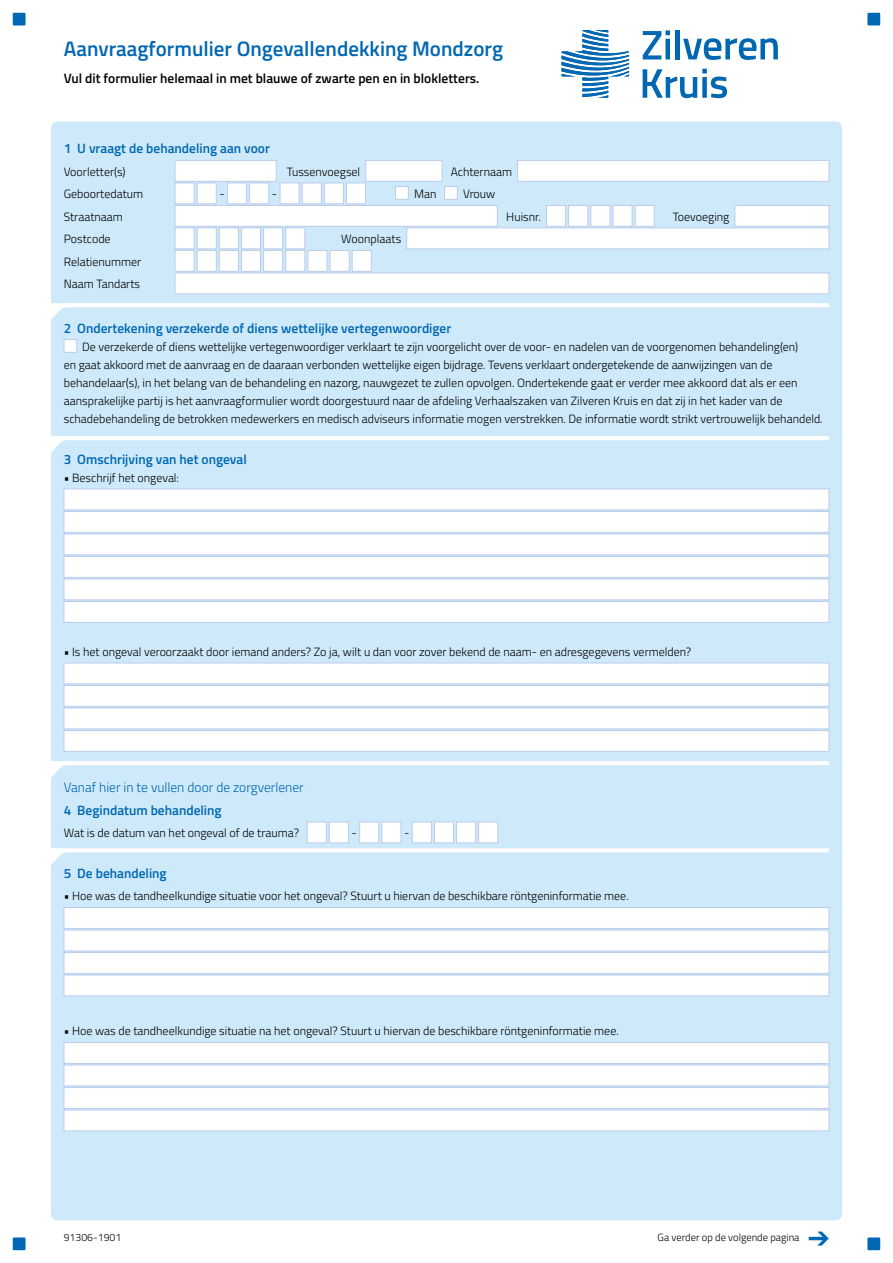
<style>
.page{position:relative;width:893px;height:1263px;background:#fff}
.page>*{position:absolute;margin:0;border:0;box-sizing:border-box;transform-origin:0 0}
.t1{font:600 21px "Titillium Web";color:#0067b2}
.t2{font:600 13.5px "Titillium Web";color:#0067b2}
.t3{font:600 13.5px "Titillium Web";color:#000}
.t4{font:300 13.5px "Titillium Web";color:#0067b2}
.t5{font:300 12px/18px "Titillium Web";color:#000}
.t6{font:300 10.5px "Titillium Web";color:#000}
</style>
<div class="page">
<div style="left:51px;top:122px;width:791px;height:1098px;background:#ceeafa;border-radius:6px"></div>
<div style="left:13px;top:13px;width:13px;height:13px;background:#0067b2"></div>
<div style="left:867px;top:13px;width:13px;height:13px;background:#0067b2"></div>
<svg style="left:643px;top:30px;width:27px;height:29px"></svg>
<div style="left:675px;top:30px;width:5px;height:29px;background:#0067b2"></div>
<svg style="left:683px;top:38px;width:95px;height:22px"></svg>
<svg style="left:643px;top:69px;width:84px;height:29px"></svg>
<svg style="left:561px;top:30px;width:68px;height:68px"></svg>
<div style="left:175px;top:160px;width:101px;height:22px;background:#fff;border:1px solid #bccceb"></div>
<div style="left:366px;top:160px;width:76px;height:22px;background:#fff;border:1px solid #bccceb"></div>
<div style="left:517px;top:160px;width:312px;height:22px;background:#fff;border:1px solid #bccceb"></div>
<div style="left:175px;top:183px;width:19px;height:21px;background:#fff;border:1px solid #bccceb"></div>
<div style="left:197px;top:183px;width:19px;height:21px;background:#fff;border:1px solid #bccceb"></div>
<div style="left:227px;top:183px;width:20px;height:21px;background:#fff;border:1px solid #bccceb"></div>
<div style="left:249px;top:183px;width:20px;height:21px;background:#fff;border:1px solid #bccceb"></div>
<div style="left:280px;top:183px;width:19px;height:21px;background:#fff;border:1px solid #bccceb"></div>
<div style="left:302px;top:183px;width:19px;height:21px;background:#fff;border:1px solid #bccceb"></div>
<div style="left:324px;top:183px;width:20px;height:21px;background:#fff;border:1px solid #bccceb"></div>
<div style="left:346px;top:183px;width:20px;height:21px;background:#fff;border:1px solid #bccceb"></div>
<div style="left:395px;top:186px;width:13px;height:14px;background:#fff;border:1px solid #bccceb"></div>
<div style="left:444px;top:186px;width:14px;height:14px;background:#fff;border:1px solid #bccceb"></div>
<div style="left:175px;top:205px;width:322px;height:21px;background:#fff;border:1px solid #bccceb"></div>
<div style="left:546px;top:205px;width:20px;height:21px;background:#fff;border:1px solid #bccceb"></div>
<div style="left:568px;top:205px;width:20px;height:21px;background:#fff;border:1px solid #bccceb"></div>
<div style="left:591px;top:205px;width:19px;height:21px;background:#fff;border:1px solid #bccceb"></div>
<div style="left:613px;top:205px;width:19px;height:21px;background:#fff;border:1px solid #bccceb"></div>
<div style="left:635px;top:205px;width:19px;height:21px;background:#fff;border:1px solid #bccceb"></div>
<div style="left:735px;top:205px;width:94px;height:21px;background:#fff;border:1px solid #bccceb"></div>
<div style="left:175px;top:228px;width:19px;height:21px;background:#fff;border:1px solid #bccceb"></div>
<div style="left:197px;top:228px;width:19px;height:21px;background:#fff;border:1px solid #bccceb"></div>
<div style="left:219px;top:228px;width:20px;height:21px;background:#fff;border:1px solid #bccceb"></div>
<div style="left:241px;top:228px;width:20px;height:21px;background:#fff;border:1px solid #bccceb"></div>
<div style="left:263px;top:228px;width:20px;height:21px;background:#fff;border:1px solid #bccceb"></div>
<div style="left:286px;top:228px;width:19px;height:21px;background:#fff;border:1px solid #bccceb"></div>
<div style="left:406px;top:228px;width:423px;height:21px;background:#fff;border:1px solid #bccceb"></div>
<div style="left:175px;top:250px;width:19px;height:22px;background:#fff;border:1px solid #bccceb"></div>
<div style="left:197px;top:250px;width:19px;height:22px;background:#fff;border:1px solid #bccceb"></div>
<div style="left:219px;top:250px;width:20px;height:22px;background:#fff;border:1px solid #bccceb"></div>
<div style="left:241px;top:250px;width:20px;height:22px;background:#fff;border:1px solid #bccceb"></div>
<div style="left:263px;top:250px;width:20px;height:22px;background:#fff;border:1px solid #bccceb"></div>
<div style="left:286px;top:250px;width:19px;height:22px;background:#fff;border:1px solid #bccceb"></div>
<div style="left:308px;top:250px;width:19px;height:22px;background:#fff;border:1px solid #bccceb"></div>
<div style="left:330px;top:250px;width:19px;height:22px;background:#fff;border:1px solid #bccceb"></div>
<div style="left:352px;top:250px;width:19px;height:22px;background:#fff;border:1px solid #bccceb"></div>
<div style="left:175px;top:273px;width:654px;height:21px;background:#fff;border:1px solid #bccceb"></div>
<div style="left:64px;top:339px;width:13px;height:14px;background:#fff;border:1px solid #bccceb"></div>
<div style="left:64px;top:489px;width:765px;height:21px;background:#fff;border:1px solid #bccceb"></div>
<div style="left:64px;top:511px;width:765px;height:21px;background:#fff;border:1px solid #bccceb"></div>
<div style="left:64px;top:534px;width:765px;height:21px;background:#fff;border:1px solid #bccceb"></div>
<div style="left:64px;top:556px;width:765px;height:22px;background:#fff;border:1px solid #bccceb"></div>
<div style="left:64px;top:579px;width:765px;height:21px;background:#fff;border:1px solid #bccceb"></div>
<div style="left:64px;top:601px;width:765px;height:21px;background:#fff;border:1px solid #bccceb"></div>
<div style="left:64px;top:663px;width:765px;height:21px;background:#fff;border:1px solid #bccceb"></div>
<div style="left:64px;top:685px;width:765px;height:21px;background:#fff;border:1px solid #bccceb"></div>
<div style="left:64px;top:708px;width:765px;height:21px;background:#fff;border:1px solid #bccceb"></div>
<div style="left:64px;top:730px;width:765px;height:22px;background:#fff;border:1px solid #bccceb"></div>
<div style="left:307px;top:822px;width:19px;height:21px;background:#fff;border:1px solid #bccceb"></div>
<div style="left:329px;top:822px;width:20px;height:21px;background:#fff;border:1px solid #bccceb"></div>
<div style="left:359px;top:822px;width:20px;height:21px;background:#fff;border:1px solid #bccceb"></div>
<div style="left:382px;top:822px;width:19px;height:21px;background:#fff;border:1px solid #bccceb"></div>
<div style="left:412px;top:822px;width:19px;height:21px;background:#fff;border:1px solid #bccceb"></div>
<div style="left:434px;top:822px;width:20px;height:21px;background:#fff;border:1px solid #bccceb"></div>
<div style="left:456px;top:822px;width:20px;height:21px;background:#fff;border:1px solid #bccceb"></div>
<div style="left:478px;top:822px;width:20px;height:21px;background:#fff;border:1px solid #bccceb"></div>
<div style="left:64px;top:907px;width:765px;height:22px;background:#fff;border:1px solid #bccceb"></div>
<div style="left:64px;top:930px;width:765px;height:21px;background:#fff;border:1px solid #bccceb"></div>
<div style="left:64px;top:952px;width:765px;height:22px;background:#fff;border:1px solid #bccceb"></div>
<div style="left:64px;top:975px;width:765px;height:21px;background:#fff;border:1px solid #bccceb"></div>
<div style="left:64px;top:1042px;width:765px;height:22px;background:#fff;border:1px solid #bccceb"></div>
<div style="left:64px;top:1065px;width:765px;height:21px;background:#fff;border:1px solid #bccceb"></div>
<div style="left:64px;top:1087px;width:765px;height:22px;background:#fff;border:1px solid #bccceb"></div>
<div style="left:64px;top:1110px;width:765px;height:21px;background:#fff;border:1px solid #bccceb"></div>
<div style="left:867px;top:1237px;width:13px;height:13px;background:#0067b2"></div>
<div style="left:13px;top:1237px;width:13px;height:13px;background:#0067b2"></div>
<svg style="left:51px;top:303px;width:778px;height:40px"></svg>
<svg style="left:51px;top:436px;width:778px;height:16px"></svg>
<svg style="left:51px;top:761px;width:778px;height:16px"></svg>
<svg style="left:51px;top:848px;width:778px;height:17px"></svg>
<h1 class="t1" style="left:64px;top:33px;width:441px">Aanvraagformulier Ongevallendekking Mondzorg</h1>
<p class="t3" style="left:64px;top:68px;width:417px">Vul dit formulier helemaal in met blauwe of zwarte pen en in blokletters.</p>
<p class="t2" style="left:64px;top:138px;width:208px">1 U vraagt de behandeling aan voor</p>
<p class="t5" style="left:64px;top:162px;width:63px">Voorletter(s)</p>
<p class="t5" style="left:287px;top:162px;width:75px">Tussenvoegsel</p>
<p class="t5" style="left:451px;top:162px;width:63px">Achternaam</p>
<p class="t5" style="left:64px;top:184px;width:81px">Geboortedatum</p>
<p class="t5" style="left:219px;top:184px;width:7px">-</p>
<p class="t5" style="left:272px;top:184px;width:7px">-</p>
<p class="t5" style="left:414px;top:184px;width:24px">Man</p>
<p class="t5" style="left:463px;top:184px;width:34px">Vrouw</p>
<p class="t5" style="left:64px;top:207px;width:61px">Straatnaam</p>
<p class="t5" style="left:506px;top:207px;width:36px">Huisnr.</p>
<p class="t5" style="left:673px;top:207px;width:58px">Toevoeging</p>
<p class="t5" style="left:64px;top:229px;width:48px">Postcode</p>
<p class="t5" style="left:341px;top:229px;width:61px">Woonplaats</p>
<p class="t5" style="left:64px;top:249px;width:79px;line-height:22.5px">Relatienummer<br>Naam Tandarts</p>
<p class="t2" style="left:64px;top:318px;width:389px">2 Ondertekening verzekerde of diens wettelijke vertegenwoordiger</p>
<p class="t5" style="left:64px;top:337px;width:760px;text-indent:18px">De verzekerde of diens wettelijke vertegenwoordiger verklaart te zijn voorgelicht over de voor- en nadelen van de voorgenomen behandeling(en)<br>en gaat akkoord met de aanvraag en de daaraan verbonden wettelijke eigen bijdrage. Tevens verklaart ondergetekende de aanwijzingen van de behandelaar(s), in het belang van de behandeling en nazorg, nauwgezet te zullen opvolgen. Ondertekende gaat er verder mee akkoord dat als er een aansprakelijke partij is het aanvraagformulier wordt doorgestuurd naar de afdeling Verhaalszaken van Zilveren Kruis en dat zij in het kader van de schadebehandeling de betrokken medewerkers en medisch adviseurs informatie mogen verstrekken. De informatie wordt strikt vertrouwelijk behandeld.</p>
<p class="t2" style="left:64px;top:449px;width:184px">3 Omschrijving van het ongeval</p>
<p class="t5" style="left:64px;top:468px;width:117px">• Beschrijf het ongeval:</p>
<p class="t5" style="left:64px;top:642px;width:629px">• Is het ongeval veroorzaakt door iemand anders? Zo ja, wilt u dan voor zover bekend de naam- en adresgegevens vermelden?</p>
<p class="t4" style="left:64px;top:777px;width:241px">Vanaf hier in te vullen door de zorgverlener</p>
<p class="t2" style="left:64px;top:800px;width:159px">4 Begindatum behandeling</p>
<p class="t5" style="left:64px;top:823px;width:237px">Wat is de datum van het ongeval of de trauma?</p>
<p class="t5" style="left:351px;top:823px;width:7px">-</p>
<p class="t5" style="left:404px;top:823px;width:7px">-</p>
<p class="t2" style="left:64px;top:863px;width:104px">5 De behandeling</p>
<p class="t5" style="left:64px;top:886px;width:566px">• Hoe was de tandheelkundige situatie voor het ongeval? Stuurt u hiervan de beschikbare röntgeninformatie mee.</p>
<p class="t5" style="left:64px;top:1021px;width:557px">• Hoe was de tandheelkundige situatie na het ongeval? Stuurt u hiervan de beschikbare röntgeninformatie mee.</p>
<p class="t6" style="left:64px;top:1229px;width:59px">91306-1901</p>
<p class="t6" style="left:658px;top:1229px;width:143px">Ga verder op de volgende pagina</p>
</div>
